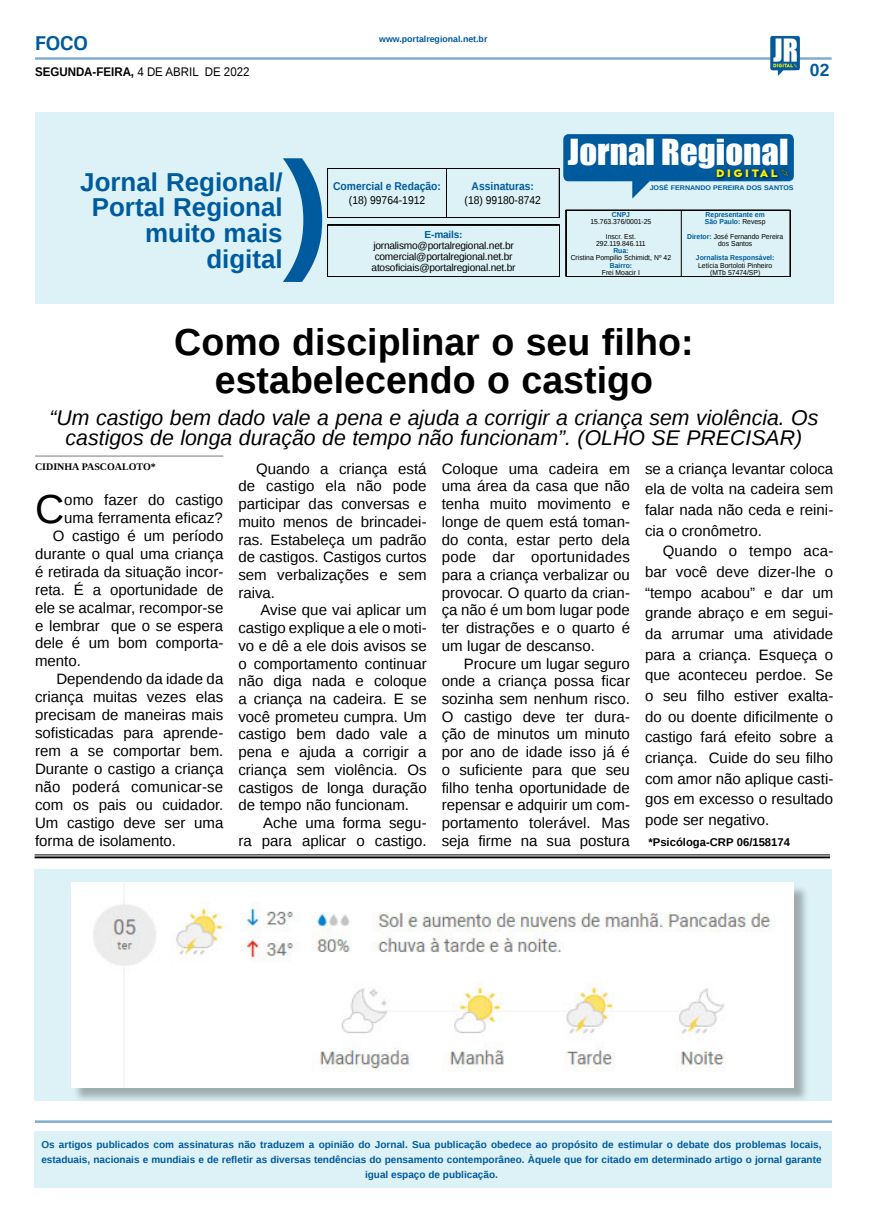
<style>
.page{position:relative;width:869px;height:1223px;background:#fff}
.page>*{position:absolute;margin:0;border:0;box-sizing:border-box;transform-origin:0 0}
.MATÉRIA{font:40.38px "Liberation Sans";color:#000}
.TÍTULO{font:700 37.5px "Liberation Sans";color:#000}
.t1{font:33px "Impact";color:#fff;scale:1.05 1}
.TÍTULO-2{font:700 25.88px/26px "Liberation Sans";color:#005b9e;text-align:right}
.LINHA_FINA{font:italic 21.25px/20px "Liberation Sans";color:#000;text-align:center}
.TITULO_PG{font:700 20px "Univers";color:#005a9e}
.TÍTULO-3{font:700 17.5px "Liberation Sans";color:#005a9e}
.MATÉRIA-2{font:15px/17.8px "Liberation Sans";color:#000;text-align:justify}
.DATA_PG{font:700 12.5px "Liberation Sans";color:#000;scale:.92 1}
.t2{font:700 11.25px "Liberation Sans";color:#005b9e;scale:.92 1}
.t3{font:11.25px "Liberation Sans";color:#000;scale:.92 1}
.MATÉRIA-3{font:700 11.25px "Liberation Sans";color:#000}
.t4{font:800 11.12px "Neufreit";letter-spacing:.23em;color:#fff200;scale:1.08 1}
.MATÉRIA-4{font:10.12px "Liberation Sans";letter-spacing:-.02em;color:#000}
.MATÉRIA-5{font:700 10.12px "Liberation Sans";letter-spacing:-.02em;color:#005b9e}
.Jr_Legenda{font:700 10px/14.6px "Liberation Sans";color:#005b9e;text-align:center}
.CRÉDITO_NOME{font:700 10px "Liberation Serif";color:#000}
.DATA_PG-2{font:700 8.75px "Liberation Sans";color:#005a9e}
.LEGENDA{font:7.25px "Liberation Sans";color:#000;scale:.94 1}
.LEGENDA-2{font:700 7.25px "Liberation Sans";color:#005b9e;scale:.94 1}
.TÍTULO-4{font:700 6.75px "Liberation Sans";color:#005b9e;scale:1.05 1}
.s1{font-weight:400}
.s2{font-weight:400;color:#000}
.s3{font-weight:700;color:#005b9e}
</style>
<div class="page">
<hr style="left:35px;top:57px;width:796px;height:3px;background:#005a9e">
<img style="left:769px;top:36px;width:30px;height:40px">
<div style="left:35px;top:868px;width:796px;height:232px;background:#ddf2f6"></div>
<div style="left:73px;top:884px;width:736px;height:218px;background:#000;opacity:.29"></div>
<img style="left:71px;top:882px;width:722px;height:205px">
<div style="left:35px;top:112px;width:797px;height:191px;background:#ddf2f6"></div>
<svg style="left:283px;top:134px;width:510px;height:148px"></svg>
<div style="left:35px;top:1131px;width:796px;height:56px;background:#ddf2f6"></div>
<hr style="left:35px;top:1120px;width:796px;height:2px;background:#005a9e">
<hr style="left:35px;top:854px;width:794px;height:1px;background:#000101">
<hr style="left:35px;top:856px;width:794px;height:2px;background:#000101">
<hr style="left:35px;top:455px;width:188px;height:1px;background:#939598">
<p class="TITULO_PG" style="left:35px;top:31px;width:55px">FOCO</p>
<p class="DATA_PG" style="left:35px;top:63px;width:234px">SEGUNDA-FEIRA, <span class="s1">4 DE ABRIL DE 2022</span></p>
<p class="TÍTULO-2" style="left:80px;top:168px;width:204px">Jornal Regional/<br>Portal Regional muito mais digital</p>
<p class="DATA_PG-2" style="left:379px;top:33px;width:110px">www.portalregional.net.br</p>
<p class="t2" style="left:333px;top:179px;width:119px">Comercial e Redação:</p>
<p class="t3" style="left:349px;top:193px;width:84px">(18) 99764-1912</p>
<p class="t2" style="left:471px;top:179px;width:69px">Assinaturas:</p>
<p class="t3" style="left:464px;top:193px;width:84px">(18) 99180-8742</p>
<p class="MATÉRIA-5" style="left:424px;top:227px;width:40px">E-mails:</p>
<p class="MATÉRIA-4" style="left:373px;top:239px;width:142px">jornalismo@portalregional.net.br</p>
<p class="MATÉRIA-4" style="left:374px;top:251px;width:139px">comercial@portalregional.net.br</p>
<p class="MATÉRIA-4" style="left:371px;top:262px;width:145px">atosoficiais@portalregional.net.br</p>
<p class="TÍTULO-3" style="left:809px;top:58px;width:21px">02</p>
<p class="t1" style="left:567px;top:127px;width:211px">Jornal Regional</p>
<p class="t4" style="left:715px;top:166px;width:58px">DIGITAL</p>
<p class="LEGENDA-2" style="left:611px;top:209px;width:21px">CNPJ</p>
<p class="LEGENDA" style="left:590px;top:218px;width:66px">15.763.376/0001-25</p>
<p class="LEGENDA" style="left:605px;top:232px;width:33px">Inscr. Est.</p>
<p class="LEGENDA" style="left:596px;top:239px;width:54px">292.119.846.111</p>
<p class="LEGENDA-2" style="left:613px;top:246px;width:18px">Rua:</p>
<p class="LEGENDA" style="left:570px;top:254px;width:108px">Cristina Pompilio Schimidt, Nº 42</p>
<p class="LEGENDA-2" style="left:609px;top:260px;width:25px">Bairro:</p>
<p class="LEGENDA" style="left:601px;top:268px;width:42px">Frei Moacir I</p>
<p class="TÍTULO-4" style="left:649px;top:183px;width:138px">JOSÉ FERNANDO PEREIRA DOS SANTOS</p>
<p class="LEGENDA-2" style="left:705px;top:209px;width:64px">Representante em</p>
<p class="LEGENDA-2" style="left:704px;top:217px;width:66px">São Paulo: <span class="s2">Revesp</span></p>
<p class="LEGENDA" style="left:686px;top:232px;width:104px"><span class="s3">Diretor:</span> José Fernando Pereira</p>
<p class="LEGENDA" style="left:717px;top:239px;width:38px">dos Santos</p>
<p class="LEGENDA-2" style="left:695px;top:253px;width:85px">Jornalista Responsável:</p>
<p class="LEGENDA" style="left:697px;top:261px;width:80px">Letícia Bortoloti Pinheiro</p>
<p class="LEGENDA" style="left:709px;top:268px;width:55px">(MTb 57474/SP)</p>
<p class="TÍTULO" style="left:174px;top:316px;width:520px">Como disciplinar o seu filho:</p>
<p class="TÍTULO" style="left:215px;top:354px;width:439px">estabelecendo o castigo</p>
<p class="LINHA_FINA" style="left:49px;top:407px;width:770px">“Um castigo bem dado vale a pena e ajuda a corrigir a criança sem violência. Os castigos de longa duração de tempo não funcionam”. (OLHO SE PRECISAR)</p>
<p class="CRÉDITO_NOME" style="left:35px;top:459px;width:122px">CIDINHA PASCOALOTO*</p>
<p class="MATÉRIA" style="left:35px;top:486px;width:31px">C</p>
<p class="MATÉRIA-2" style="left:64px;top:492px;width:160px">omo fazer do castigo uma ferramenta eficaz?</p>
<p class="MATÉRIA-2" style="left:35px;top:527px;width:190px;text-indent:18px">O castigo é um período durante o qual uma criança é retirada da situação incor&shy;reta. É a oportunidade de ele se acalmar, recompor-se e lembrar que o se espera dele é um bom comporta&shy;mento.</p>
<p class="MATÉRIA-2" style="left:35px;top:671px;width:190px;text-indent:21px">Dependendo da idade da criança muitas vezes elas precisam de maneiras mais sofisticadas para aprende&shy;rem a se comportar bem.<br>Durante o castigo a criança não poderá comunicar-se com os pais ou cuidador.<br>Um castigo deve ser uma forma de isolamento.</p>
<p class="MATÉRIA-2" style="left:238px;top:460px;width:190px;text-indent:18px">Quando a criança está de castigo ela não pode participar das conversas e muito menos de brincadei&shy;ras. Estabeleça um padrão de castigos. Castigos curtos sem verbalizações e sem raiva.</p>
<p class="MATÉRIA-2" style="left:238px;top:602px;width:190px;text-indent:22px">Avise que vai aplicar um castigo explique a ele o moti&shy;vo e dê a ele dois avisos se o comportamento continuar não diga nada e coloque a criança na cadeira. E se você prometeu cumpra. Um castigo bem dado vale a pena e ajuda a corrigir a criança sem violência. Os castigos de longa duração de tempo não funcionam.</p>
<p class="MATÉRIA-2" style="left:238px;top:814px;width:190px;text-align:right">Ache uma forma segu-<br>ra para aplicar o castigo.</p>
<p class="MATÉRIA-2" style="left:441px;top:460px;width:190px">Coloque uma cadeira em uma área da casa que não tenha muito movimento e longe de quem está toman&shy;do conta, estar perto dela pode dar oportunidades para a criança verbalizar ou provocar. O quarto da crian&shy;ça não é um bom lugar pode ter distrações e o quarto é um lugar de descanso.</p>
<p class="MATÉRIA-2" style="left:441px;top:655px;width:190px;text-indent:22px">Procure um lugar seguro onde a criança possa ficar sozinha sem nenhum risco.<br>O castigo deve ter dura&shy;ção de minutos um minuto por ano de idade isso já é o suficiente para que seu filho tenha oportunidade de repensar e adquirir um com&shy;portamento tolerável. Mas seja firme na sua postura</p>
<p class="MATÉRIA-2" style="left:644px;top:459px;width:190px;line-height:20.6px">se a criança levantar coloca ela de volta na cadeira sem falar nada não ceda e reini&shy;cia o cronômetro.</p>
<p class="MATÉRIA-2" style="left:644px;top:541px;width:190px;line-height:20.6px;text-indent:18px">Quando o tempo aca&shy;bar você deve dizer-lhe o “tempo acabou” e dar um grande abraço e em segui&shy;da arrumar uma atividade para a criança. Esqueça o que aconteceu perdoe. Se o seu filho estiver exalta&shy;do ou doente dificilmente o castigo fará efeito sobre a criança. Cuide do seu filho com amor não aplique casti&shy;gos em excesso o resultado pode ser negativo.</p>
<p class="MATÉRIA-3" style="left:648px;top:834px;width:143px">*Psicóloga-CRP 06/158174</p>
<p class="Jr_Legenda" style="left:41px;top:1137px;width:781px">Os artigos publicados com assinaturas não traduzem a opinião do Jornal. Sua publicação obedece ao propósito de estimular o debate dos problemas locais, estaduais, nacionais e mundiais e de refletir as diversas tendências do pensamento contemporâneo. Àquele que for citado em determinado artigo o jornal garante igual espaço de publicação.</p>
</div>
